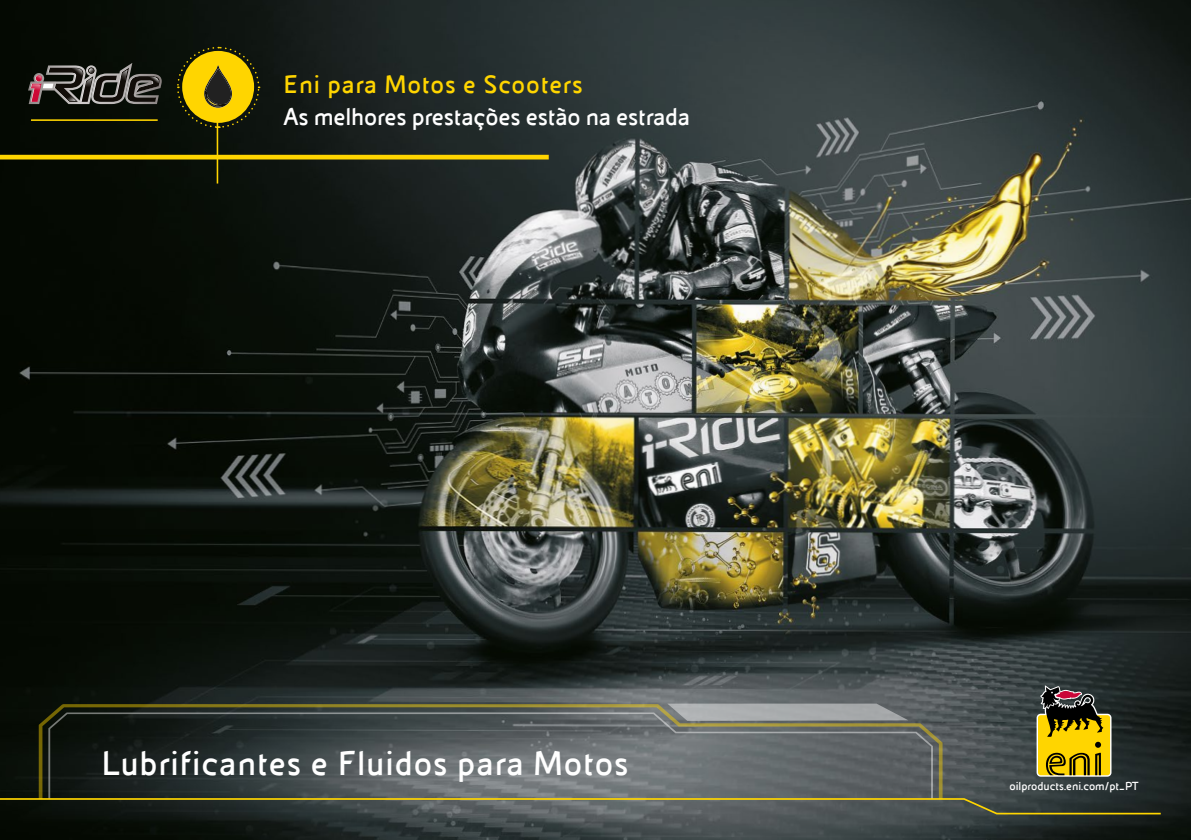
<style>
.page{position:relative;width:1191px;height:840px;background:#fff}
.page>*{position:absolute;margin:0;border:0;box-sizing:border-box;transform-origin:0 0}
.t1{font:700 36.8px "Eni Exp";letter-spacing:.025em;color:#fff}
.t2{font:700 27.4px "Eni Exp";letter-spacing:.03em;color:#ffd500}
.t3{font:700 26.2px "Eni Exp";letter-spacing:-.01em;color:#fff}
.t4{font:700 12.4px "Eni Exp";color:#fff}
</style>
<div class="page">
<img style="left:0;top:0;width:1191px;height:839px">
<hr style="left:0;top:155px;width:549px;height:4px;background:#ffd500">
<hr style="left:217px;top:80px;width:1px;height:103px;background:#ffd500">
<svg style="left:176px;top:46px;width:84px;height:83px;background:#867409"></svg>
<hr style="left:31px;top:119px;width:127px;height:2px;background:#ffd500">
<svg style="left:28px;top:63px;width:134px;height:41px;background:#494340"></svg>
<svg style="left:83px;top:78px;width:9px;height:21px"></svg>
<svg style="left:39px;top:703px;width:903px;height:93px;background:#64654d"></svg>
<svg style="left:48px;top:712px;width:885px;height:84px;background:#525858"></svg>
<svg style="left:1036px;top:685px;width:75px;height:91px;background:#97811c"></svg>
<svg style="left:0;top:796px;width:1162px;height:18px;background:#515341"></svg>
<p class="t2" style="left:284px;top:70px;width:301px">Eni para Motos e Scooters</p>
<p class="t3" style="left:284px;top:103px;width:408px">As melhores prestações estão na estrada</p>
<h1 class="t1" style="left:102px;top:743px;width:528px">Lubrificantes e Fluidos para Motos</h1>
<p class="t4" style="left:1009px;top:779px;width:131px">oilproducts.eni.com/pt_PT</p>
</div>
